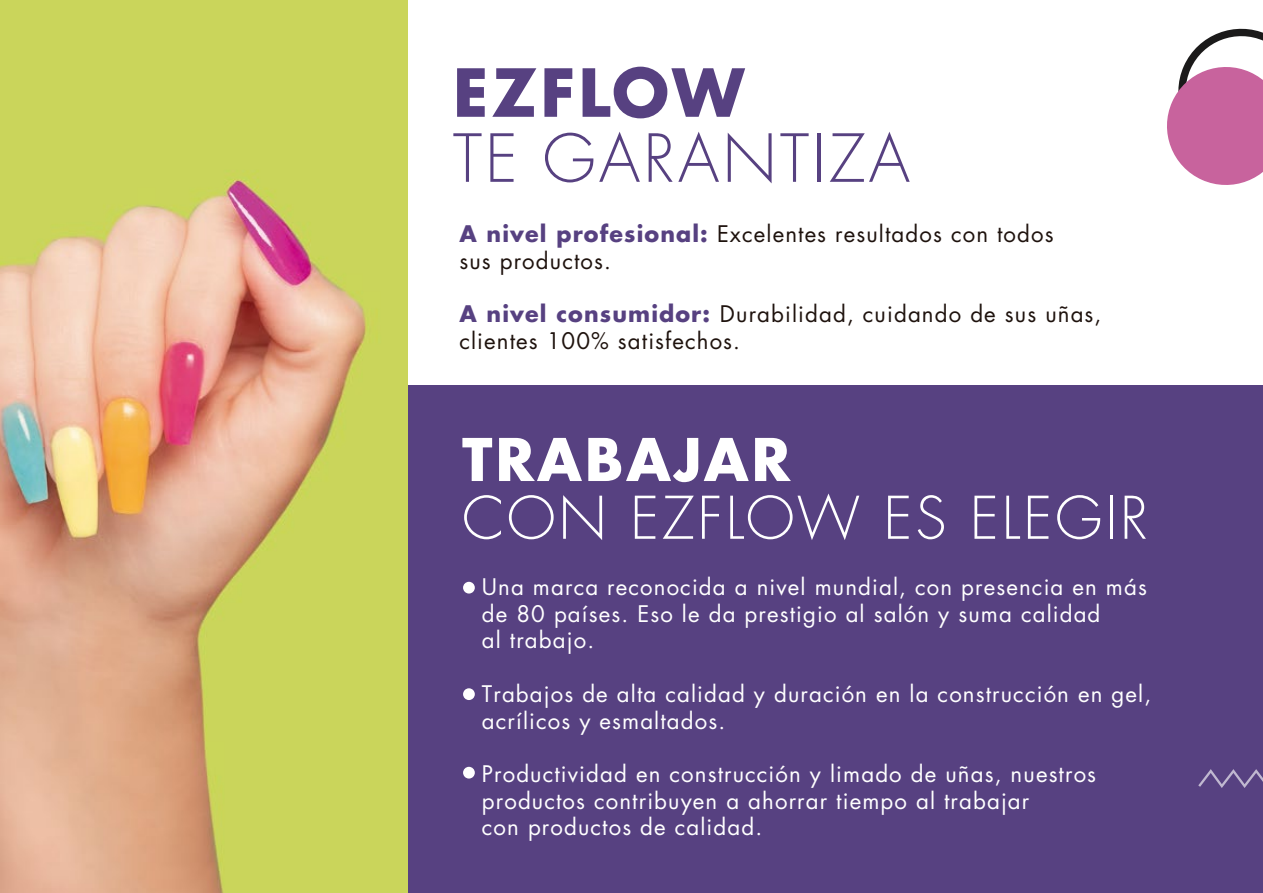
<style>
.page{position:relative;width:1263px;height:893px;background:#fff}
.page>*{position:absolute;margin:0;border:0;box-sizing:border-box;transform-origin:0 0}
.t1{font:300 64.35px "Futura LT Pro";letter-spacing:.05em;color:#574181}
.t2{font:700 64.35px "Futura LT Pro";letter-spacing:.05em;color:#574181}
.t3{font:300 57.15px "Futura LT Pro";letter-spacing:.05em;color:#fff}
.t4{font:700 57.15px "Futura LT Pro";letter-spacing:.05em;color:#fff}
.t5{font:22.2px/26.7px "Futura LT Pro";letter-spacing:.05em;color:#fff}
.t6{font:22.2px/26.7px "Futura LT Pro";letter-spacing:.05em;color:#1e120d}
.s1{font-weight:700;color:#574181}
</style>
<div class="page">
<img style="left:0;top:0;width:408px;height:893px">
<div style="left:408px;top:386px;width:855px;height:507px;background:#574181"></div>
<svg style="left:1198px;top:769px;width:65px;height:19px"></svg>
<svg style="left:1167px;top:28px;width:96px;height:157px"></svg>
<div style="left:463px;top:582px;width:12px;height:11px;background:#fff;border-radius:50%"></div>
<div style="left:463px;top:688px;width:12px;height:12px;background:#fff;border-radius:50%"></div>
<div style="left:463px;top:767px;width:12px;height:11px;background:#fff;border-radius:50%"></div>
<h1 class="t2" style="left:453px;top:43px;width:293px">EZFLOW</h1>
<h1 class="t1" style="left:453px;top:116px;width:458px">TE GARANTIZA</h1>
<p class="t6" style="left:459px;top:221px;width:596px"><span class="s1">A nivel profesional:</span> Excelentes resultados con todos sus productos.</p>
<p class="t6" style="left:459px;top:301px;width:644px"><span class="s1">A nivel consumidor:</span> Durabilidad, cuidando de sus uñas, clientes 100% satisfechos.</p>
<h2 class="t4" style="left:462px;top:415px;width:330px">TRABAJAR</h2>
<h2 class="t3" style="left:462px;top:480px;width:687px">CON EZFLOW ES ELEGIR</h2>
<p class="t5" style="left:482px;top:573px;width:667px">Una marca reconocida a nivel mundial, con presencia en más de 80 países. Eso le da prestigio al salón y suma calidad<br>al trabajo.</p>
<p class="t5" style="left:482px;top:680px;width:671px">Trabajos de alta calidad y duración en la construcción en gel, acrílicos y esmaltados.</p>
<p class="t5" style="left:482px;top:760px;width:616px">Productividad en construcción y limado de uñas, nuestros productos contribuyen a ahorrar tiempo al trabajar<br>con productos de calidad.</p>
</div>
